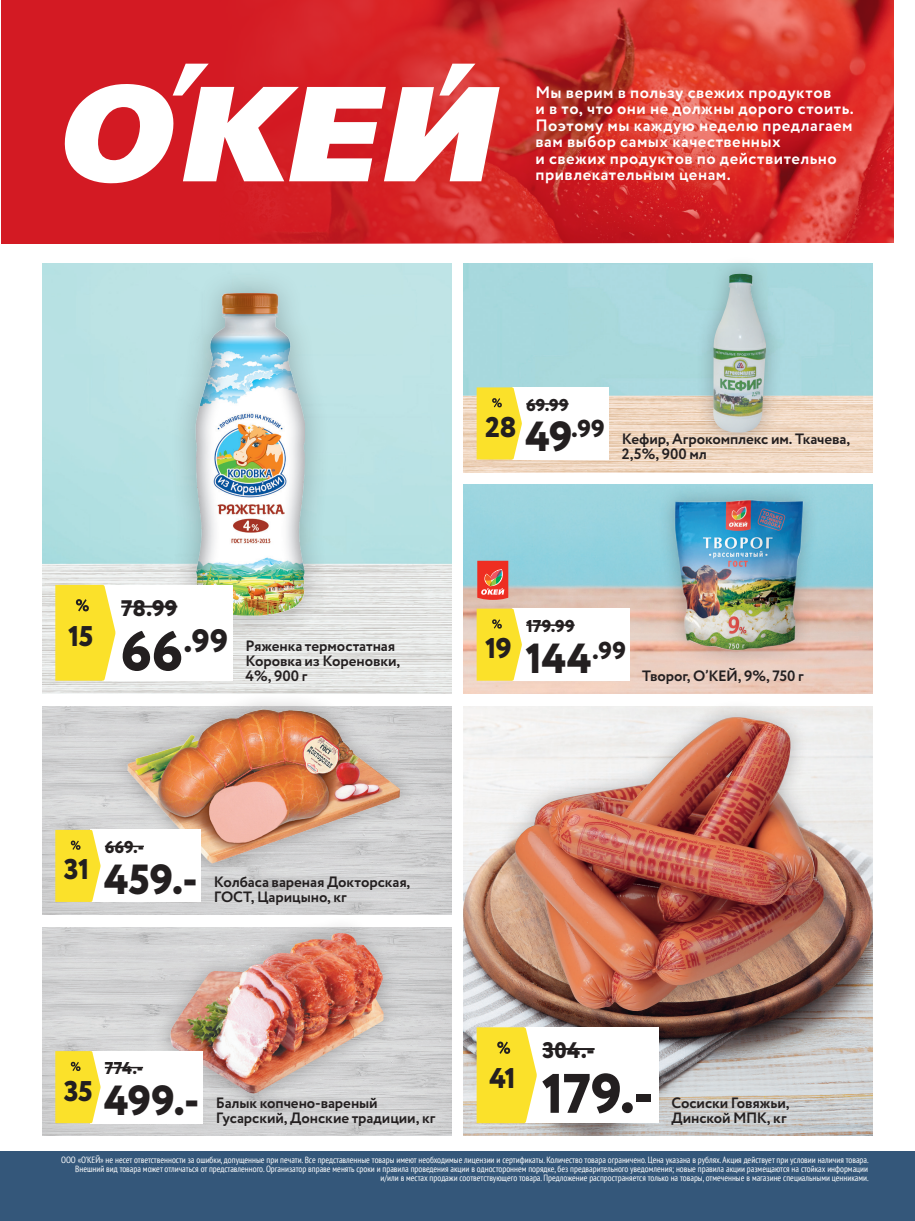
<style>
.page{position:relative;width:915px;height:1221px;background:#fff}
.page>*{position:absolute;margin:0;border:0;box-sizing:border-box;transform-origin:0 0}
.fresh_dominant_red{font:800 55.5px "Circe";color:#231f20}
.fresh_red{font:800 42px "Circe";color:#231f20}
.fresh_dominant_red-2{font:800 32.4px "Circe";color:#231f20}
.fresh_discount{font:800 28.5px "Circe";letter-spacing:-.025em;color:#231f20}
.fresh_red-2{font:800 24.45px "Circe";color:#231f20}
.fresh_dominant_black{font:800 22.5px "Circe";letter-spacing:.005em;color:#231f20}
.fresh_black{font:800 17.1px "Circe";letter-spacing:.005em;color:#231f20}
.t1{font:700 16.5px/16.5px "Circe";letter-spacing:.03em;color:#fff}
.fresh_dominant_text{font:700 15px/15px "Circe";letter-spacing:-.005em;color:#231f20}
.t2{font:condensed 9px/9px "PT Sans";color:#fff;text-align:right}
.s1{font-size:55.5px}
.s2{font-size:42px}
</style>
<div class="page">
<div style="left:0;top:1151px;width:914px;height:69px;background:#34577a"></div>
<img style="left:463px;top:485px;width:409px;height:208px">
<div style="left:656px;top:482px;width:163px;height:186px;background:#231f20;opacity:.3"></div>
<img style="left:674px;top:500px;width:128px;height:151px">
<div style="left:512px;top:608px;width:117px;height:72px;background:#fff"></div>
<hr style="left:526px;top:624px;width:48px;height:2px;background:#231f20">
<svg style="left:476px;top:608px;width:45px;height:72px;background:#f7df3c"></svg>
<img style="left:43px;top:706px;width:408px;height:208px">
<div style="left:110px;top:691px;width:307px;height:189px;background:#231f20;opacity:.3"></div>
<img style="left:124px;top:706px;width:278px;height:159px">
<div style="left:91px;top:829px;width:110px;height:72px;background:#fff"></div>
<hr style="left:105px;top:845px;width:39px;height:2px;background:#231f20">
<svg style="left:55px;top:829px;width:45px;height:72px;background:#f7e03d"></svg>
<div style="left:152px;top:914px;width:249px;height:196px;background:#231f20;opacity:.3"></div>
<img style="left:170px;top:932px;width:213px;height:161px">
<div style="left:91px;top:1051px;width:112px;height:72px;background:#fff"></div>
<hr style="left:105px;top:1066px;width:38px;height:2px;background:#231f20">
<svg style="left:55px;top:1051px;width:45px;height:72px;background:#f7e03c"></svg>
<img style="left:43px;top:264px;width:408px;height:429px">
<div style="left:169px;top:267px;width:162px;height:375px;background:#231f20;opacity:.3"></div>
<img style="left:195px;top:294px;width:110px;height:322px">
<div style="left:102px;top:585px;width:131px;height:95px;background:#fff"></div>
<hr style="left:121px;top:605px;width:56px;height:2px;background:#231f20">
<svg style="left:55px;top:585px;width:60px;height:95px;background:#f8e03c"></svg>
<div style="left:694px;top:255px;width:90px;height:195px;background:#231f20;opacity:.3"></div>
<img style="left:711px;top:274px;width:56px;height:160px">
<hr style="left:526px;top:403px;width:42px;height:1px;background:#231f20">
<svg style="left:476px;top:387px;width:45px;height:72px;background:#f7e03c"></svg>
<img style="left:463px;top:706px;width:409px;height:429px">
<div style="left:496px;top:699px;width:345px;height:330px;background:#231f20;opacity:.3"></div>
<img style="left:513px;top:717px;width:310px;height:295px">
<div style="left:523px;top:1027px;width:135px;height:96px;background:#fff"></div>
<hr style="left:542px;top:1047px;width:52px;height:2px;background:#231f20">
<svg style="left:476px;top:1027px;width:60px;height:96px;background:#f7e03d"></svg>
<svg style="left:477px;top:560px;width:31px;height:40px"></svg>
<img style="left:725px;top:0;width:168px;height:242px">
<svg style="left:1px;top:0;width:724px;height:243px;background:#d22728"></svg>
<svg style="left:59px;top:64px;width:440px;height:120px"></svg>
<h3 class="t1" style="left:535px;top:85px;width:320px">Мы верим в пользу свежих продуктов<br>и в то, что они не должны дорого стоить.<br>Поэтому мы каждую неделю предлагаем вам выбор самых качественных<br>и свежих продуктов по действительно привлекательным ценам.</h3>
<p class="fresh_discount" style="left:68px;top:616px;width:27px">15</p>
<p class="fresh_dominant_black" style="left:121px;top:592px;width:58px">78.99</p>
<p class="fresh_dominant_red-2" style="left:120px;top:618px;width:109px"><span class="s1">66</span>.99</p>
<p class="fresh_dominant_text" style="left:245px;top:638px;width:156px">Ряженка термостатная<br>Коровка из Кореновки,<br>4%, 900 г</p>
<p class="fresh_discount" style="left:485px;top:408px;width:33px">28</p>
<p class="fresh_black" style="left:526px;top:393px;width:44px">69.99</p>
<p class="fresh_red-2" style="left:525px;top:412px;width:81px"><span class="s2">49</span>.99</p>
<p class="fresh_dominant_text" style="left:621px;top:432px;width:230px">Кефир, Агрокомплекс им. Ткачева,<br>2,5%, 900 мл</p>
<p class="fresh_discount" style="left:485px;top:629px;width:28px">19</p>
<p class="fresh_black" style="left:526px;top:614px;width:50px">179.99</p>
<p class="fresh_red" style="left:525px;top:629px;width:102px">144<sup>.99</sup></p>
<p class="fresh_dominant_text" style="left:642px;top:668px;width:163px">Творог, О’КЕЙ, 9%, 750 г</p>
<p class="fresh_discount" style="left:64px;top:850px;width:27px">31</p>
<p class="fresh_black" style="left:105px;top:835px;width:41px">669.-</p>
<p class="fresh_red" style="left:104px;top:851px;width:95px">459.-</p>
<p class="fresh_dominant_text" style="left:214px;top:875px;width:198px">Колбаса вареная Докторская,<br>ГОСТ, Царицыно, кг</p>
<p class="fresh_discount" style="left:64px;top:1071px;width:30px">35</p>
<p class="fresh_black" style="left:105px;top:1056px;width:40px">774.-</p>
<p class="fresh_red" style="left:104px;top:1072px;width:96px">499.-</p>
<p class="fresh_dominant_text" style="left:216px;top:1096px;width:221px">Балык копчено-вареный<br>Гусарский, Донские традиции, кг</p>
<p class="fresh_discount" style="left:489px;top:1058px;width:28px">41</p>
<p class="fresh_dominant_black" style="left:542px;top:1034px;width:54px">304.-</p>
<p class="fresh_dominant_red" style="left:541px;top:1056px;width:113px">179.-</p>
<p class="fresh_dominant_text" style="left:671px;top:1096px;width:119px">Сосиски Говяжьи,<br>Динской МПК, кг</p>
<p class="t2" style="left:61px;top:1154px;width:808px">ООО «О’КЕЙ» не несет ответственности за ошибки, допущенные при печати. Все представленные товары имеют необходимые лицензии и сертификаты. Количество товара ограничено. Цена указана в рублях. Акция действует при условии наличия товара.<br>Внешний вид товара может отличаться от представленного. Организатор вправе менять сроки и правила проведения акции в одностороннем порядке, без предварительного уведомления; новые правила акции размещаются на стойках информации и/или в местах продажи соответствующего товара. Предложение распространяется только на товары, отмеченные в магазине специальными ценниками.</p>
</div>
